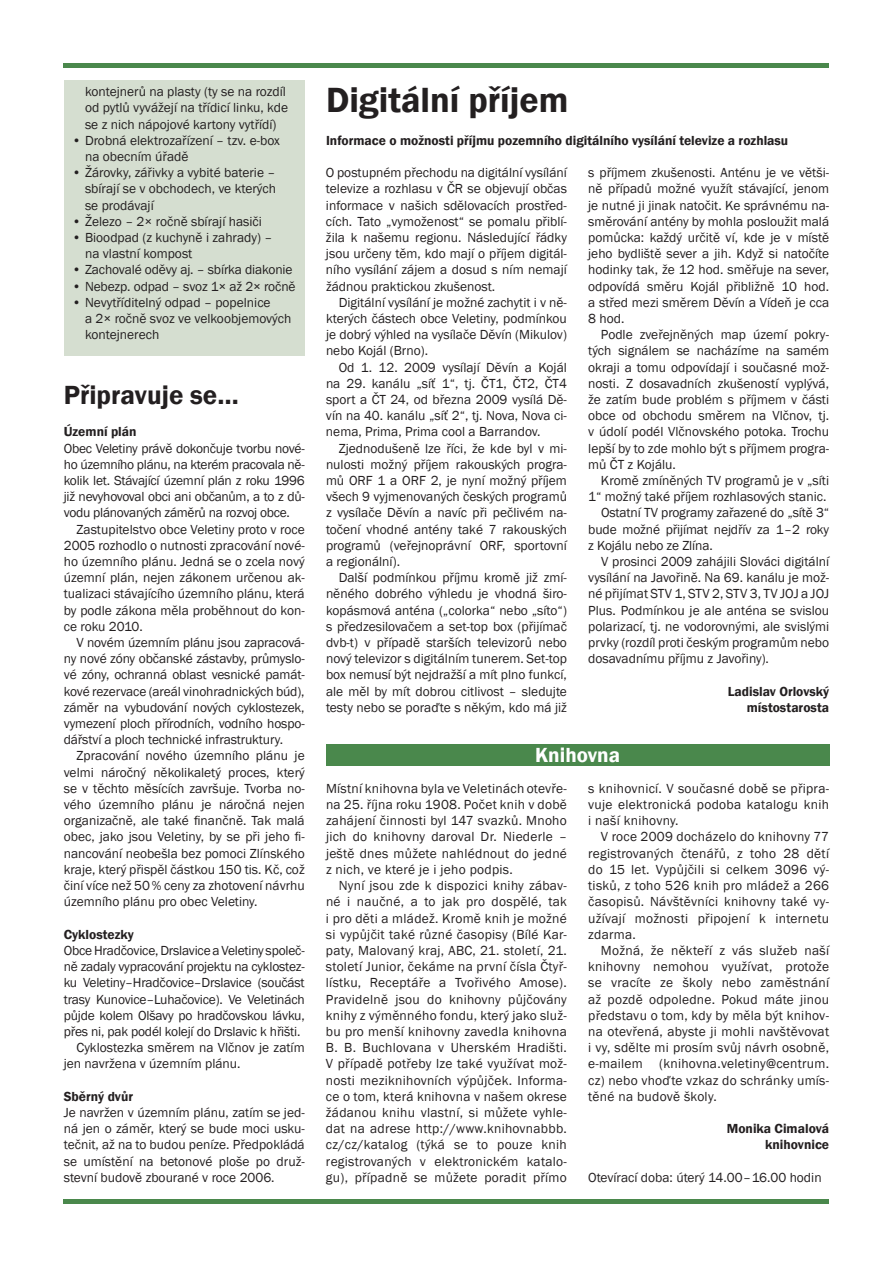
<style>
.page{position:relative;width:893px;height:1263px;background:#fff}
.page>*{position:absolute;margin:0;border:0;box-sizing:border-box;transform-origin:0 0}
.t1{font:600 36px "Franklin Gothic";color:#231f20}
.t2{font:600 27px "Franklin Gothic";color:#231f20}
.t3{font:600 21px "Franklin Gothic";color:#fff}
.t4{font:13.5px/16.2px "Franklin Gothic";color:#231f20;text-align:justify}
.t5{font:600 13.5px/16.2px "Franklin Gothic";color:#231f20;text-align:right}
</style>
<div class="page">
<hr style="left:64px;top:64px;width:765px;height:4px;background:#4a884c">
<hr style="left:64px;top:1199px;width:765px;height:4px;background:#4a884c">
<div style="left:326px;top:744px;width:503px;height:21px;background:#4a884c"></div>
<div style="left:64px;top:80px;width:241px;height:275px;background:#d5ded0"></div>
<p class="t4" style="left:85px;top:84px;width:205px;text-align:left">kontejnerů na plasty (ty se na rozdíl od pytlů vyvážejí na třídicí linku, kde se z nich nápojové kartony vytřídí)</p>
<p class="t4" style="left:85px;top:132px;width:196px;text-indent:-13px">• Drobná elektrozařízení – tzv. e-box na obecním úřadě</p>
<p class="t4" style="left:85px;top:165px;width:192px;text-indent:-13px">• Žárovky, zářivky a vybité baterie – sbírají se v obchodech, ve kterých se prodávají</p>
<p class="t4" style="left:72px;top:213px;width:191px">• Železo – 2× ročně sbírají hasiči</p>
<p class="t4" style="left:85px;top:230px;width:189px;text-indent:-13px">• Bioodpad (z kuchyně i zahrady) – na vlastní kompost</p>
<p class="t4" style="left:72px;top:262px;width:222px">• Zachovalé oděvy aj. – sbírka diakonie</p>
<p class="t4" style="left:72px;top:278px;width:225px">• Nebezp. odpad – svoz 1× až 2× ročně</p>
<p class="t4" style="left:85px;top:294px;width:208px;text-align:left;text-indent:-13px">• Nevytříditelný odpad – popelnice<br>a 2× ročně svoz ve velkoobjemových kontejnerech</p>
<h2 class="t2" style="left:64px;top:378px;width:177px">Připravuje se…</h2>
<p class="t5" style="left:64px;top:424px;width:74px">Územní plán</p>
<p class="t4" style="left:64px;top:440px;width:242px">Obec Veletiny právě dokončuje tvorbu nové&shy;ho územního plánu, na kterém pracovala ně&shy;kolik let. Stávající územní plán z roku 1996 již nevyhovoval obci ani občanům, a to z dů&shy;vodu plánovaných záměrů na rozvoj obce.</p>
<p class="t4" style="left:64px;top:521px;width:242px;text-indent:13px">Zastupitelstvo obce Veletiny proto v roce 2005 rozhodlo o nutnosti zpracování nové&shy;ho územního plánu. Jedná se o zcela nový územní plán, nejen zákonem určenou ak&shy;tualizaci stávajícího územního plánu, která by podle zákona měla proběhnout do kon&shy;ce roku 2010.</p>
<p class="t4" style="left:64px;top:635px;width:242px;text-indent:13px">V novém územním plánu jsou zapracová&shy;ny nové zóny občanské zástavby, průmyslo&shy;vé zóny, ochranná oblast vesnické památ&shy;kové rezervace (areál vinohradnických búd), záměr na vybudování nových cyklostezek, vymezení ploch přírodních, vodního hospo&shy;dářství a ploch technické infrastruktury.</p>
<p class="t4" style="left:64px;top:748px;width:242px;text-indent:13px">Zpracování nového územního plánu je velmi náročný několikaletý proces, který se v těchto měsících završuje. Tvorba no&shy;vého územního plánu je náročná nejen organizačně, ale také finančně. Tak malá obec, jako jsou Veletiny, by se při jeho fi&shy;nancování neobešla bez pomoci Zlínského kraje, který přispěl částkou 150 tis. Kč, což činí více než 50% ceny za zhotovení návrhu územního plánu pro obec Veletiny.</p>
<p class="t5" style="left:64px;top:926px;width:72px">Cyklostezky</p>
<p class="t4" style="left:64px;top:942px;width:242px">Obce Hradčovice, Drslavice a Veletiny společ-</p>
<p class="t4" style="left:64px;top:959px;width:242px">ně zadaly vypracování projektu na cyklostez-</p>
<p class="t4" style="left:64px;top:975px;width:242px">ku Veletiny–Hradčovice–Drslavice (součást</p>
<p class="t4" style="left:64px;top:991px;width:242px">trasy Kunovice–Luhačovice). Ve Veletinách</p>
<p class="t4" style="left:64px;top:1007px;width:242px">půjde kolem Olšavy po hradčovskou lávku,</p>
<p class="t4" style="left:64px;top:1023px;width:238px">přes ni, pak podél kolejí do Drslavic k hřišti.</p>
<p class="t4" style="left:77px;top:1040px;width:230px">Cyklostezka směrem na Vlčnov je zatím</p>
<p class="t4" style="left:64px;top:1056px;width:178px">jen navržena v územním plánu.</p>
<p class="t5" style="left:64px;top:1088px;width:71px">Sběrný dvůr</p>
<p class="t4" style="left:64px;top:1104px;width:242px">Je navržen v územním plánu, zatím se jed&shy;ná jen o záměr, který se bude moci usku&shy;tečnit, až na to budou peníze. Předpokládá se umístění na betonové ploše po druž&shy;stevní budově zbourané v roce 2006.</p>
<h1 class="t1" style="left:326px;top:78px;width:244px">Digitální příjem</h1>
<p class="t5" style="left:326px;top:132px;width:464px">Informace o možnosti příjmu pozemního digitálního vysílání televize a rozhlasu</p>
<p class="t4" style="left:326px;top:165px;width:242px">O postupném přechodu na digitální vysílání televize a rozhlasu v ČR se objevují občas informace v našich sdělovacích prostřed&shy;cích. Tato „vymoženost“ se pomalu přiblí&shy;žila k našemu regionu. Následující řádky jsou určeny těm, kdo mají o příjem digitál&shy;ního vysílání zájem a dosud s ním nemají žádnou praktickou zkušenost.</p>
<p class="t4" style="left:326px;top:294px;width:242px;text-indent:13px">Digitální vysílání je možné zachytit i v ně&shy;kterých částech obce Veletiny, podmínkou je dobrý výhled na vysílače Děvín (Mikulov) nebo Kojál (Brno).</p>
<p class="t4" style="left:326px;top:359px;width:242px;text-indent:13px">Od 1. 12. 2009 vysílají Děvín a Kojál na 29. kanálu „síť 1“, tj. ČT1, ČT2, ČT4 sport a ČT 24, od března 2009 vysílá Dě&shy;vín na 40. kanálu „síť 2“, tj. Nova, Nova ci&shy;nema, Prima, Prima cool a Barrandov.</p>
<p class="t4" style="left:326px;top:440px;width:242px;text-indent:13px">Zjednodušeně lze říci, že kde byl v mi&shy;nulosti možný příjem rakouských progra&shy;mů ORF 1 a ORF 2, je nyní možný příjem všech 9 vyjmenovaných českých programů z vysílače Děvín a navíc při pečlivém na&shy;točení vhodné antény také 7 rakouských programů (veřejnoprávní ORF, sportovní a regionální).</p>
<p class="t4" style="left:326px;top:570px;width:242px;text-indent:13px">Další podmínkou příjmu kromě již zmí&shy;něného dobrého výhledu je vhodná širo&shy;kopásmová anténa („colorka“ nebo „síto“) s předzesilovačem a set-top box (přijímač dvb-t) v případě starších televizorů nebo nový televizor s digitálním tunerem. Set-top box nemusí být nejdražší a mít plno funkcí, ale měl by mít dobrou citlivost – sledujte testy nebo se poraďte s někým, kdo má již</p>
<p class="t4" style="left:588px;top:165px;width:242px">s příjmem zkušenosti. Anténu je ve větši&shy;ně případů možné využít stávající, jenom je nutné ji jinak natočit. Ke správnému na&shy;směrování antény by mohla posloužit malá pomůcka: každý určitě ví, kde je v místě jeho bydliště sever a jih. Když si natočíte hodinky tak, že 12 hod. směřuje na sever, odpovídá směru Kojál přibližně 10 hod. a střed mezi směrem Děvín a Vídeň je cca 8 hod.</p>
<p class="t4" style="left:588px;top:327px;width:242px;text-indent:13px">Podle zveřejněných map území pokry&shy;tých signálem se nacházíme na samém okraji a tomu odpovídají i současné mož&shy;nosti. Z dosavadních zkušeností vyplývá, že zatím bude problém s příjmem v části obce od obchodu směrem na Vlčnov, tj. v údolí podél Vlčnovského potoka. Trochu lepší by to zde mohlo být s příjmem progra&shy;mů ČT z Kojálu.</p>
<p class="t4" style="left:601px;top:473px;width:230px">Kromě zmíněných TV programů je v „síti</p>
<p class="t4" style="left:588px;top:489px;width:240px">1“ možný také příjem rozhlasových stanic.</p>
<p class="t4" style="left:601px;top:505px;width:230px">Ostatní TV programy zařazené do „sítě 3“</p>
<p class="t4" style="left:588px;top:521px;width:242px">bude možné přijímat nejdřív za 1–2 roky</p>
<p class="t4" style="left:588px;top:537px;width:126px">z Kojálu nebo ze Zlína.</p>
<p class="t4" style="left:601px;top:554px;width:230px">V prosinci 2009 zahájili Slováci digitální</p>
<p class="t4" style="left:588px;top:570px;width:242px">vysílání na Javořině. Na 69. kanálu je mož-</p>
<p class="t4" style="left:588px;top:586px;width:242px">né přijímat STV 1, STV 2, STV 3, TV JOJ a JOJ</p>
<p class="t4" style="left:588px;top:602px;width:242px">Plus. Podmínkou je ale anténa se svislou</p>
<p class="t4" style="left:588px;top:618px;width:242px">polarizací, tj. ne vodorovnými, ale svislými</p>
<p class="t4" style="left:588px;top:635px;width:242px">prvky (rozdíl proti českým programům nebo</p>
<p class="t4" style="left:588px;top:651px;width:182px">dosavadnímu příjmu z Javořiny).</p>
<p class="t5" style="left:728px;top:683px;width:103px">Ladislav Orlovský místostarosta</p>
<h3 class="t3" style="left:535px;top:742px;width:87px">Knihovna</h3>
<p class="t4" style="left:326px;top:780px;width:242px">Místní knihovna byla ve Veletinách otevře&shy;na 25. října roku 1908. Počet knih v době zahájení činnosti byl 147 svazků. Mnoho jich do knihovny daroval Dr. Niederle – ještě dnes můžete nahlédnout do jedné z nich, ve které je i jeho podpis.</p>
<p class="t4" style="left:326px;top:878px;width:243px;text-indent:13px">Nyní jsou zde k dispozici knihy zábav&shy;né i naučné, a to jak pro dospělé, tak i pro děti a mládež. Kromě knih je možné si vypůjčit také různé časopisy (Bílé Kar&shy;paty, Malovaný kraj, ABC, 21. století, 21. století Junior, čekáme na první čísla Čtyř&shy;lístku, Receptáře a Tvořivého Amose).<br>Pravidelně jsou do knihovny půjčovány knihy z výměnného fondu, který jako služ&shy;bu pro menší knihovny zavedla knihovna B. B. Buchlovana v Uherském Hradišti.<br>V případě potřeby lze také využívat mož&shy;nosti meziknihovních výpůjček. Informa&shy;ce o tom, která knihovna v našem okrese žádanou knihu vlastní, si můžete vyhle&shy;dat na adrese http://www.knihovnabbb. cz/cz/katalog (týká se to pouze knih registrovaných v elektronickém katalo&shy;gu), případně se můžete poradit přímo</p>
<p class="t4" style="left:588px;top:780px;width:242px">s knihovnicí. V současné době se připra&shy;vuje elektronická podoba katalogu knih i naší knihovny.</p>
<p class="t4" style="left:588px;top:829px;width:242px;text-indent:13px">V roce 2009 docházelo do knihovny 77 registrovaných čtenářů, z toho 28 dětí do 15 let. Vypůjčili si celkem 3096 vý&shy;tisků, z toho 526 knih pro mládež a 266 časopisů. Návštěvníci knihovny také vy&shy;užívají možnosti připojení k internetu zdarma.</p>
<p class="t4" style="left:588px;top:942px;width:242px;text-indent:13px">Možná, že někteří z vás služeb naší knihovny nemohou využívat, protože se vracíte ze školy nebo zaměstnání až pozdě odpoledne. Pokud máte jinou představu o tom, kdy by měla být knihov&shy;na otevřená, abyste ji mohli navštěvovat i vy, sdělte mi prosím svůj návrh osobně, e-mailem (knihovna.veletiny@centrum. cz) nebo vhoďte vzkaz do schránky umís&shy;těné na budově školy.</p>
<p class="t5" style="left:727px;top:1121px;width:104px">Monika Cimalová knihovnice</p>
<p class="t4" style="left:588px;top:1169px;width:235px">Otevírací doba: úterý 14.00–16.00 hodin</p>
</div>
